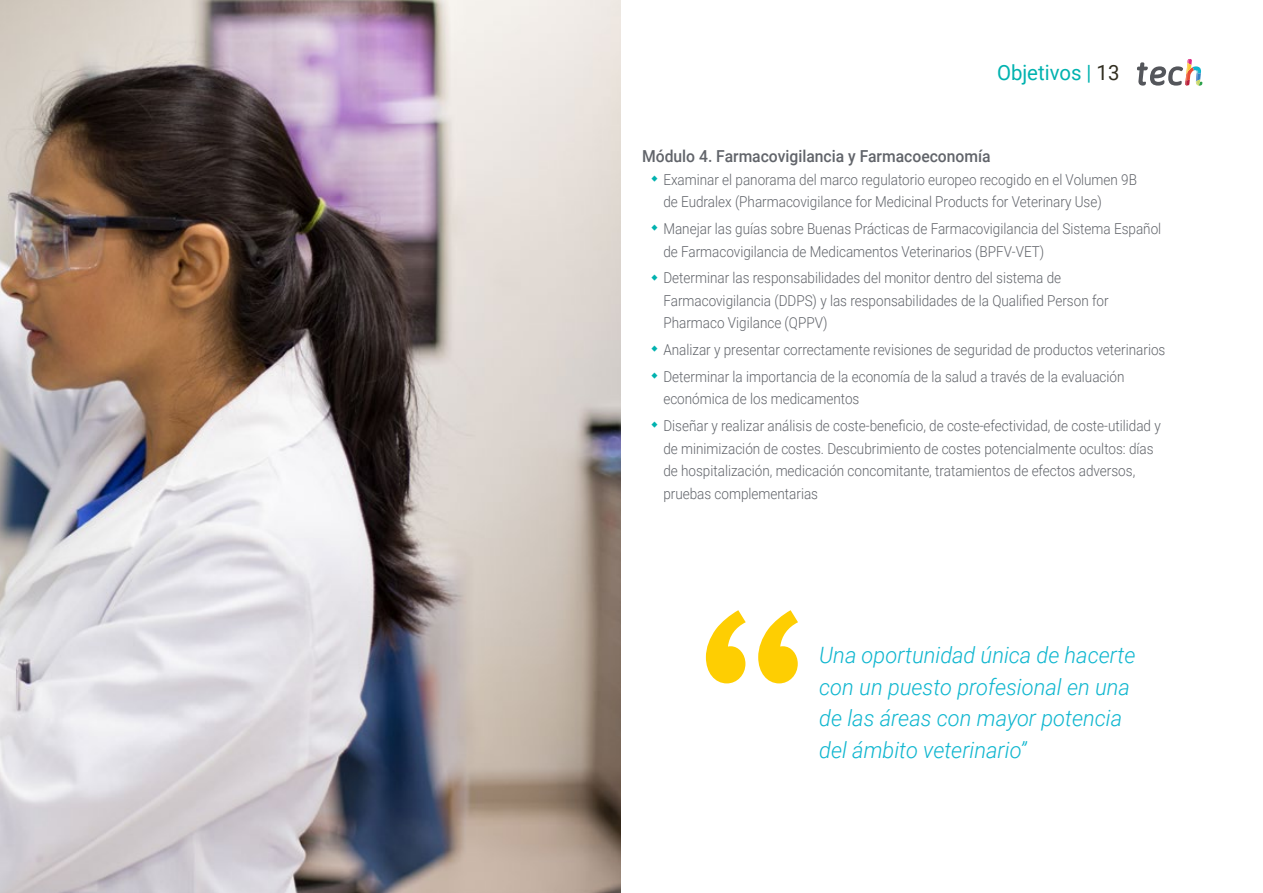
<style>
.page{position:relative;width:1263px;height:893px;background:#fff}
.page>*{position:absolute;margin:0;border:0;box-sizing:border-box;transform-origin:0 0}
.t1{font:italic 300 22.5px/31.5px "Roboto";color:#0fb6cf}
.t2{font:21px "Roboto";color:#00b2af}
.t3{font:500 16.5px "Roboto";color:#61646a;scale:.95 1}
.t4{font:300 15px/22.5px "Roboto";color:#61646a;scale:.9 1}
.s1{color:#312e20}
</style>
<div class="page">
<svg style="left:1137px;top:59px;width:65px;height:27px"></svg>
<img style="left:0;top:0;width:621px;height:893px">
<svg style="left:706px;top:610px;width:92px;height:73px"></svg>
<h2 class="t2" style="left:997px;top:57px;width:124px">Objetivos | <span class="s1">13</span></h2>
<p class="t3" style="left:642px;top:145px;width:368px">Módulo 4. Farmacovigilancia y Farmacoeconomía</p>
<p class="t4" style="left:663px;top:168px;width:528px">Examinar el panorama del marco regulatorio europeo recogido en el Volumen 9B de Eudralex (Pharmacovigilance for Medicinal Products for Veterinary Use)</p>
<p class="t4" style="left:663px;top:217px;width:555px">Manejar las guías sobre Buenas Prácticas de Farmacovigilancia del Sistema Español de Farmacovigilancia de Medicamentos Veterinarios (BPFV-VET)</p>
<p class="t4" style="left:663px;top:266px;width:496px">Determinar las responsabilidades del monitor dentro del sistema de<br>Farmacovigilancia (DDPS) y las responsabilidades de la Qualified Person for<br>Pharmaco Vigilance (QPPV)</p>
<p class="t4" style="left:663px;top:336px;width:559px;line-height:26.7px">Analizar y presentar correctamente revisiones de seguridad de productos veterinarios<br>Determinar la importancia de la economía de la salud a través de la evaluación</p>
<p class="t4" style="left:663px;top:385px;width:554px;line-height:26.7px">económica de los medicamentos<br>Diseñar y realizar análisis de coste-beneficio, de coste-efectividad, de coste-utilidad y</p>
<p class="t4" style="left:663px;top:436px;width:546px">de minimización de costes. Descubrimiento de costes potencialmente ocultos: días de hospitalización, medicación concomitante, tratamientos de efectos adversos, pruebas complementarias</p>
<h1 class="t1" style="left:819px;top:639px;width:318px">Una oportunidad única de hacerte con un puesto profesional en una de las áreas con mayor potencia del ámbito veterinario”</h1>
</div>
